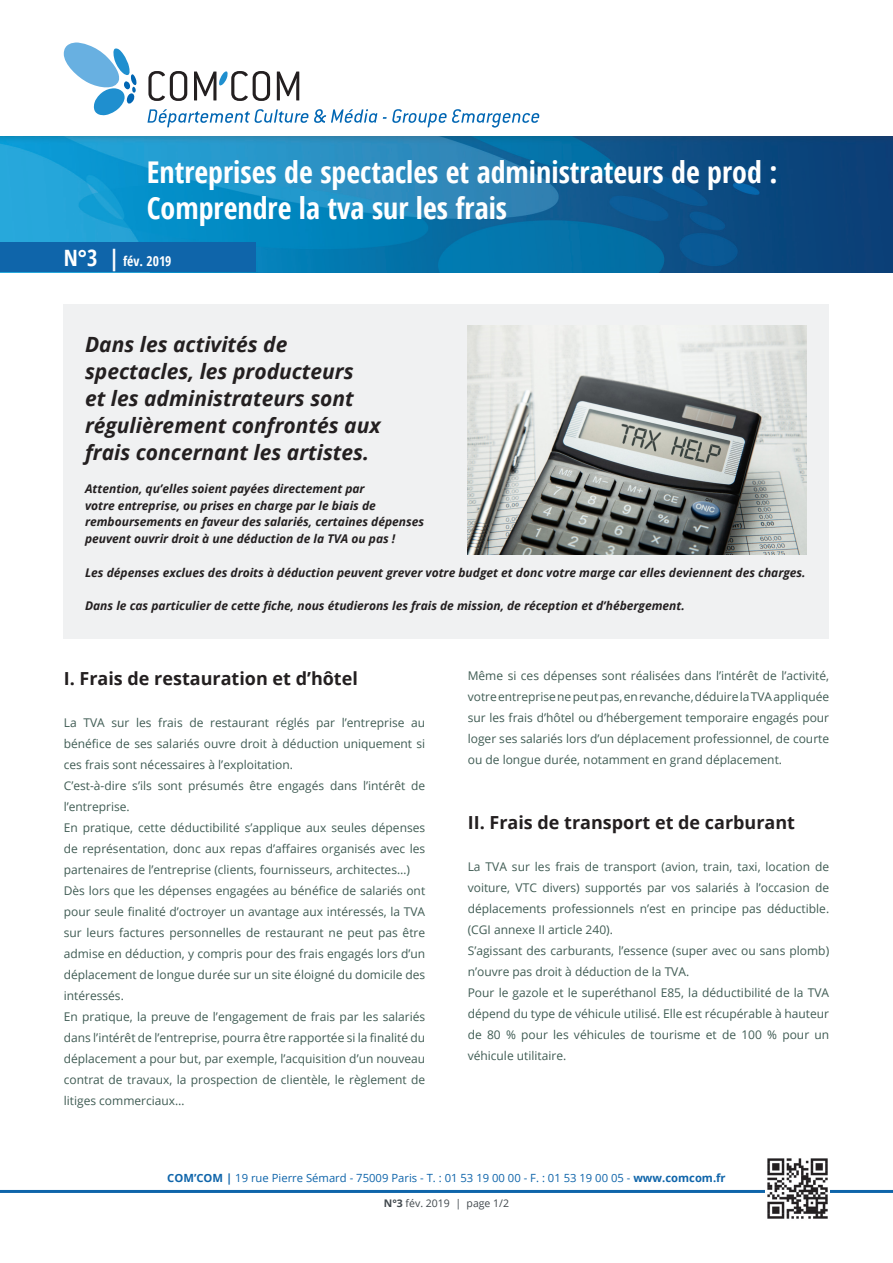
<style>
.page{position:relative;width:893px;height:1263px;background:#fff}
.page>*{position:absolute;margin:0;border:0;box-sizing:border-box;transform-origin:0 0}
.t1{font:700 condensed 30px/36px "Open Sans";color:#fff}
.t2{font:italic 700 21px/27px "Open Sans";color:#231f20}
.t3{font:700 18px "Open Sans";color:#231f20}
.t4{font:700 condensed 13.5px "Open Sans";color:#fff}
.t5{font:12px/21px "Open Sans";color:#405c54;text-align:justify}
.t6{font:italic 700 12px/16.5px "Open Sans";color:#231f20}
.t7{font:11.25px "Open Sans";color:#0f65aa}
.n_page{font:10.5px "Open Sans";color:#41484d}
.s1{font-size:22.5px}
.s2{font-weight:700}
</style>
<div class="page">
<img style="left:0;top:136px;width:893px;height:136px">
<div style="left:0;top:242px;width:255px;height:30px;background:#0f65aa"></div>
<svg style="left:147px;top:109px;width:230px;height:18px"></svg>
<svg style="left:383px;top:109px;width:157px;height:19px"></svg>
<svg style="left:148px;top:71px;width:39px;height:30px"></svg>
<svg style="left:277px;top:72px;width:22px;height:28px"></svg>
<svg style="left:194px;top:71px;width:76px;height:30px"></svg>
<svg style="left:64px;top:43px;width:72px;height:72px"></svg>
<hr style="left:0;top:1190px;width:893px;height:3px;background:#0f65aa">
<img style="left:765px;top:1158px;width:64px;height:61px">
<div style="left:64px;top:304px;width:765px;height:335px;background:#f0f1f2"></div>
<img style="left:468px;top:325px;width:338px;height:230px">
<p class="t1" style="left:147px;top:153px;width:632px">Entreprises de spectacles et administrateurs de prod :<br>Comprendre la tva sur les frais</p>
<p class="t4" style="left:64px;top:252px;width:109px"><span class="s1">N°3 |</span> fév. 2019</p>
<p class="t2" style="left:85px;top:331px;width:297px">Dans les activités de spectacles, les producteurs<br>et les administrateurs sont régulièrement confrontés aux frais concernant les artistes.</p>
<p class="t6" style="left:85px;top:480px;width:341px">Attention, qu’elles soient payées directement par<br>votre entreprise, ou prises en charge par le biais de remboursements en faveur des salariés, certaines dépenses peuvent ouvrir droit à une déduction de la TVA ou pas !</p>
<p class="t6" style="left:85px;top:564px;width:722px">Les dépenses exclues des droits à déduction peuvent grever votre budget et donc votre marge car elles deviennent des charges.</p>
<p class="t6" style="left:85px;top:597px;width:601px">Dans le cas particulier de cette fiche, nous étudierons les frais de mission, de réception et d’hébergement.</p>
<p class="t3" style="left:64px;top:665px;width:296px">I. Frais de restauration et d’hôtel</p>
<p class="t5" style="left:64px;top:711px;width:363px">La TVA sur les frais de restaurant réglés par l’entreprise au bénéfice de ses salariés ouvre droit à déduction uniquement si ces frais sont nécessaires à l’exploitation.</p>
<p class="t5" style="left:64px;top:774px;width:363px">C’est-à-dire s’ils sont présumés être engagés dans l’intérêt de l’entreprise.</p>
<p class="t5" style="left:64px;top:816px;width:363px">En pratique, cette déductibilité s’applique aux seules dépenses de représentation, donc aux repas d’affaires organisés avec les partenaires de l’entreprise (clients, fournisseurs, architectes…)</p>
<p class="t5" style="left:64px;top:879px;width:363px">Dès lors que les dépenses engagées au bénéfice de salariés ont pour seule finalité d’octroyer un avantage aux intéressés, la TVA sur leurs factures personnelles de restaurant ne peut pas être admise en déduction, y compris pour des frais engagés lors d’un déplacement de longue durée sur un site éloigné du domicile des intéressés.</p>
<p class="t5" style="left:64px;top:1005px;width:363px">En pratique, la preuve de l’engagement de frais par les salariés dans l’intérêt de l’entreprise, pourra être rapportée si la finalité du déplacement a pour but, par exemple, l’acquisition d’un nouveau contrat de travaux, la prospection de clientèle, le règlement de litiges commerciaux…</p>
<p class="t5" style="left:468px;top:665px;width:363px">Même si ces dépenses sont réalisées dans l’intérêt de l’activité, votre entreprise ne peut pas, en revanche, déduire la TVA appliquée sur les frais d’hôtel ou d’hébergement temporaire engagés pour loger ses salariés lors d’un déplacement professionnel, de courte ou de longue durée, notamment en grand déplacement.</p>
<p class="t3" style="left:468px;top:809px;width:329px">II. Frais de transport et de carburant</p>
<p class="t5" style="left:468px;top:855px;width:363px">La TVA sur les frais de transport (avion, train, taxi, location de voiture, VTC divers) supportés par vos salariés à l’occasion de déplacements professionnels n’est en principe pas déductible. (CGI annexe II article 240).</p>
<p class="t5" style="left:468px;top:939px;width:363px">S’agissant des carburants, l’essence (super avec ou sans plomb) n’ouvre pas droit à déduction de la TVA.</p>
<p class="t5" style="left:468px;top:981px;width:363px">Pour le gazole et le superéthanol E85, la déductibilité de la TVA dépend du type de véhicule utilisé. Elle est récupérable à hauteur de 80 % pour les véhicules de tourisme et de 100 % pour un véhicule utilitaire.</p>
<p class="t7" style="left:167px;top:1170px;width:560px"><span class="s2">COM’COM |</span> 19 rue Pierre Sémard - 75009 Paris - T. : 01 53 19 00 00 - F. : 01 53 19 00 05 - <span class="s2">www.comcom.fr</span></p>
<p class="n_page" style="left:384px;top:1196px;width:127px"><span class="s2">N°3</span> fév. 2019 | page 1/2</p>
</div>
